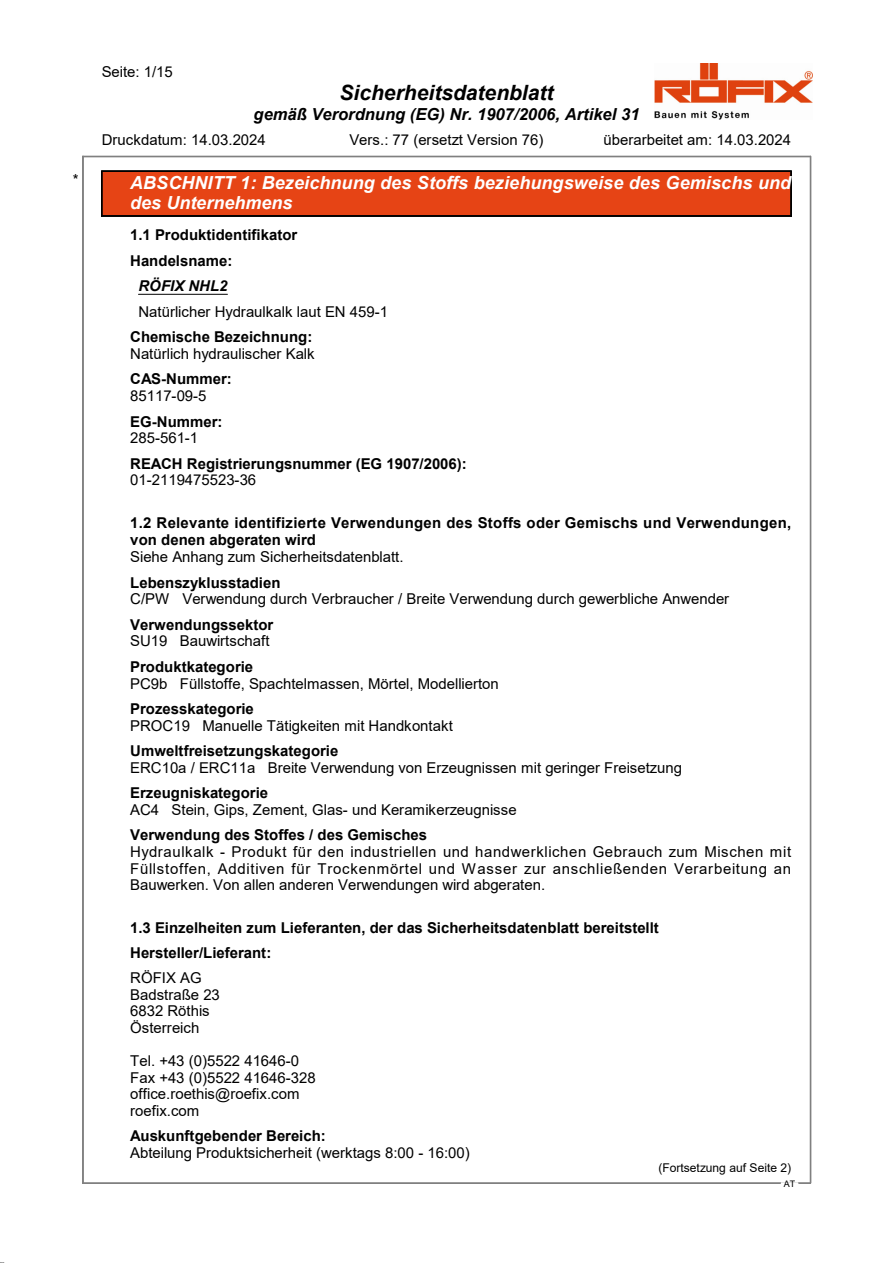
<style>
.page{position:relative;width:893px;height:1263px;background:#fff}
.page>*{position:absolute;margin:0;border:0;box-sizing:border-box;transform-origin:0 0}
.t1{font:italic 700 21px "Arial";color:#000}
.t2{font:italic 700 18px/20.5px "Arial";letter-spacing:.005em;color:#fff}
.t3{font:italic 700 16.5px "Arial";color:#000}
.t4{font:15px/16.5px "Arial";color:#000}
.t5{font:700 15px/25.5px "Arial";letter-spacing:.005em;color:#000}
.t6{font:italic 700 15px "Arial";color:#000}
.t7{font:12px "Arial";letter-spacing:-.005em;color:#000}
.t8{font:9px "Arial";color:#000}
</style>
<div class="page">
<img style="left:654px;top:64px;width:158px;height:55px">
<div style="left:102px;top:171px;width:689px;height:45px;background:#e64415"></div>
<hr style="left:102px;top:171px;width:689px;height:1px;background:#000">
<hr style="left:102px;top:216px;width:689px;height:1px;background:#000">
<hr style="left:101px;top:171px;width:1px;height:45px;background:#000">
<hr style="left:790px;top:171px;width:1px;height:45px;background:#000">
<hr style="left:138px;top:294px;width:89px;height:1px;background:#000">
<hr style="left:83px;top:156px;width:727px;height:1px;background:#808080">
<hr style="left:83px;top:157px;width:727px;height:1px;background:#808080">
<hr style="left:83px;top:1183px;width:727px;height:1px;background:#808080">
<svg style="left:781px;top:1183px;width:16px;height:1px"></svg>
<hr style="left:82px;top:156px;width:1px;height:1027px;background:#808080">
<hr style="left:83px;top:156px;width:1px;height:1027px;background:#808080">
<hr style="left:810px;top:156px;width:1px;height:1027px;background:#808080">
<p class="t4" style="left:102px;top:65px;width:73px">Seite: 1/15</p>
<h1 class="t1" style="left:339px;top:84px;width:216px">Sicherheitsdatenblatt</h1>
<p class="t3" style="left:253px;top:108px;width:387px">gemäß Verordnung (EG) Nr. 1907/2006, Artikel 31</p>
<p class="t4" style="left:102px;top:133px;width:165px">Druckdatum: 14.03.2024</p>
<p class="t4" style="left:349px;top:133px;width:195px">Vers.: 77 (ersetzt Version 76)</p>
<p class="t4" style="left:603px;top:133px;width:189px">überarbeitet am: 14.03.2024</p>
<p class="t4" style="left:73px;top:173px;width:7px">*</p>
<p class="t2" style="left:130px;top:174px;width:662px">ABSCHNITT 1: Bezeichnung des Stoffs beziehungsweise des Gemischs und des Unternehmens</p>
<p class="t5" style="left:130px;top:223px;width:169px">1.1 Produktidentifikator<br>Handelsname:</p>
<p class="t6" style="left:138px;top:281px;width:90px">RÖFIX NHL2</p>
<p class="t4" style="left:138px;top:305px;width:251px">Natürlicher Hydraulkalk laut EN 459-1</p>
<p class="t5" style="left:130px;top:326px;width:184px">Chemische Bezeichnung:</p>
<p class="t4" style="left:130px;top:347px;width:186px">Natürlich hydraulischer Kalk</p>
<p class="t5" style="left:130px;top:368px;width:103px">CAS-Nummer:</p>
<p class="t4" style="left:130px;top:389px;width:78px">85117-09-5</p>
<p class="t5" style="left:130px;top:410px;width:94px">EG-Nummer:</p>
<p class="t4" style="left:130px;top:431px;width:70px">285-561-1</p>
<p class="t5" style="left:130px;top:452px;width:338px">REACH Registrierungsnummer (EG 1907/2006):</p>
<p class="t4" style="left:130px;top:473px;width:127px">01-2119475523-36</p>
<p class="t5" style="left:130px;top:516px;width:662px;line-height:17.2px">1.2 Relevante identifizierte Verwendungen des Stoffs oder Gemischs und Verwendungen, von denen abgeraten wird</p>
<p class="t4" style="left:130px;top:550px;width:275px">Siehe Anhang zum Sicherheitsdatenblatt.</p>
<p class="t5" style="left:130px;top:571px;width:152px">Lebenszyklusstadien</p>
<p class="t4" style="left:130px;top:592px;width:600px">C/PW Verwendung durch Verbraucher / Breite Verwendung durch gewerbliche Anwender</p>
<p class="t5" style="left:130px;top:613px;width:145px">Verwendungssektor</p>
<p class="t4" style="left:130px;top:634px;width:141px">SU19 Bauwirtschaft</p>
<p class="t5" style="left:130px;top:655px;width:124px">Produktkategorie</p>
<p class="t4" style="left:130px;top:676px;width:370px">PC9b Füllstoffe, Spachtelmassen, Mörtel, Modellierton</p>
<p class="t5" style="left:130px;top:697px;width:125px">Prozesskategorie</p>
<p class="t4" style="left:130px;top:718px;width:324px">PROC19 Manuelle Tätigkeiten mit Handkontakt</p>
<p class="t5" style="left:130px;top:739px;width:210px">Umweltfreisetzungskategorie</p>
<p class="t4" style="left:130px;top:761px;width:553px">ERC10a / ERC11a Breite Verwendung von Erzeugnissen mit geringer Freisetzung</p>
<p class="t5" style="left:130px;top:781px;width:139px">Erzeugniskategorie</p>
<p class="t4" style="left:130px;top:803px;width:388px">AC4 Stein, Gips, Zement, Glas- und Keramikerzeugnisse</p>
<p class="t5" style="left:130px;top:824px;width:298px">Verwendung des Stoffes / des Gemisches</p>
<p class="t4" style="left:130px;top:845px;width:662px;text-align:justify">Hydraulkalk - Produkt für den industriellen und handwerklichen Gebrauch zum Mischen mit Füllstoffen, Additiven für Trockenmörtel und Wasser zur anschließenden Verarbeitung an Bauwerken. Von allen anderen Verwendungen wird abgeraten.</p>
<p class="t5" style="left:130px;top:916px;width:530px">1.3 Einzelheiten zum Lieferanten, der das Sicherheitsdatenblatt bereitstellt<br>Hersteller/Lieferant:</p>
<p class="t4" style="left:130px;top:971px;width:91px">RÖFIX AG<br>Badstraße 23<br>6832 Röthis<br>Österreich</p>
<p class="t4" style="left:130px;top:1054px;width:187px">Tel. +43 (0)5522 41646-0<br>Fax +43 (0)5522 41646-328 office.roethis@roefix.com roefix.com</p>
<p class="t5" style="left:130px;top:1125px;width:197px">Auskunftgebender Bereich:</p>
<p class="t4" style="left:130px;top:1146px;width:341px">Abteilung Produktsicherheit (werktags 8:00 - 16:00)</p>
<p class="t7" style="left:658px;top:1163px;width:134px">(Fortsetzung auf Seite 2)</p>
<p class="t8" style="left:783px;top:1180px;width:13px">AT</p>
</div>
